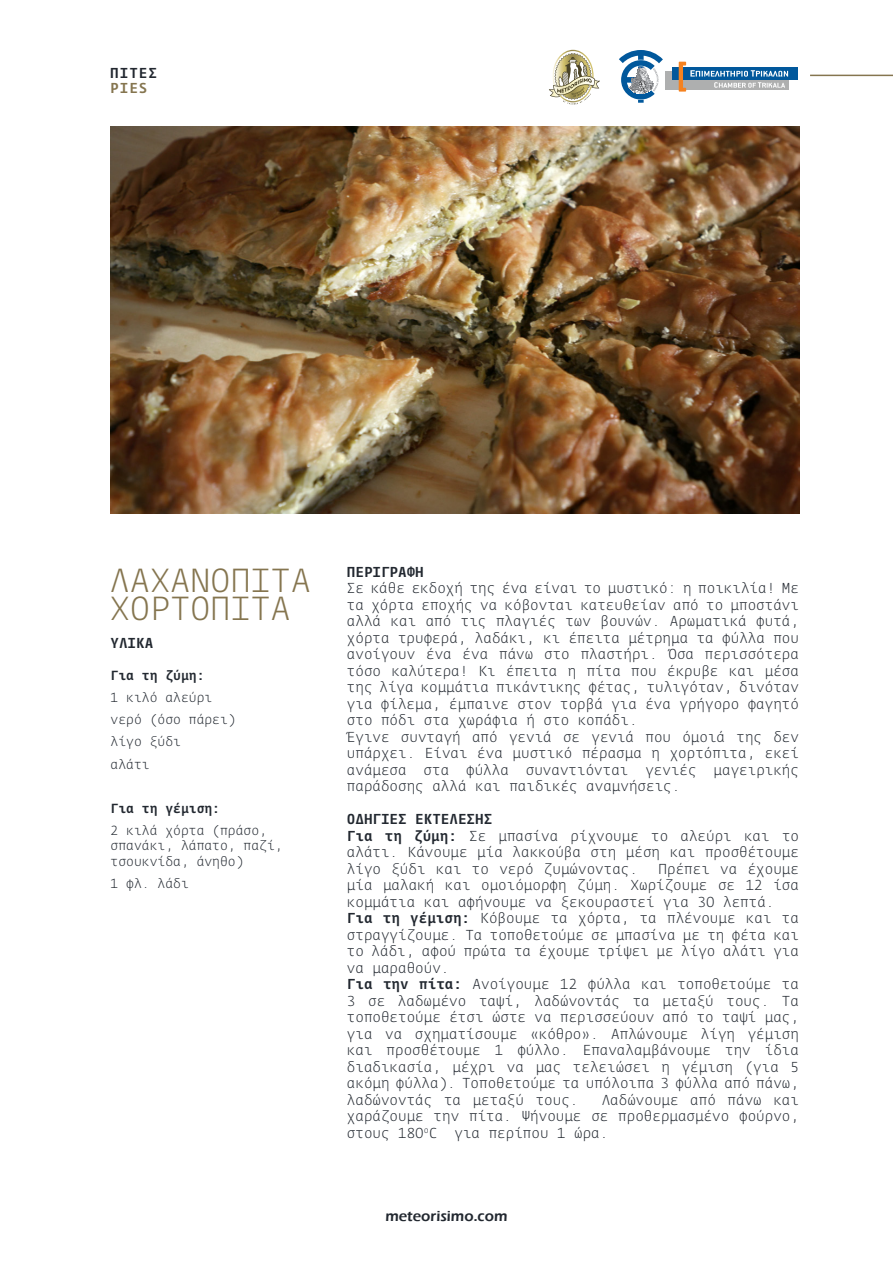
<style>
.page{position:relative;width:893px;height:1263px;background:#fff}
.page>*{position:absolute;margin:0;border:0;box-sizing:border-box;transform-origin:0 0}
.titles{font:300 33px/28.5px "Fedra Mono Pro";letter-spacing:.01em;color:#85754f}
.t1{font:600 15px "Eras ITC";color:#222830}
.text{font:300 14.25px/16.5px "Fedra Mono Pro";color:#222830;text-align:justify}
.info{font:300 14.25px/16.5px "Fedra Mono Pro";color:#222830;text-align:justify}
.info-2{font:500 14.25px "Fedra Mono Pro";color:#222830}
.text_english{font:500 14.25px/15px "Fedra Mono Pro";letter-spacing:.075em;color:#222830}
.ingredients{font:300 13.05px/15.6px "Fedra Mono Pro";color:#222830}
.ingredients-2{font:500 13.05px "Fedra Mono Pro";color:#222830}
.s1{color:#85754f}
.s2{font-weight:500}
</style>
<div class="page">
<hr style="left:810px;top:75px;width:83px;height:1px;background:#85754f">
<img style="left:563px;top:50px;width:20px;height:3px">
<svg style="left:549px;top:53px;width:51px;height:52px"></svg>
<svg style="left:619px;top:50px;width:44px;height:53px"></svg>
<div style="left:665px;top:72px;width:123px;height:18px;background:#aeafaf"></div>
<div style="left:673px;top:67px;width:125px;height:13px;background:#01589c"></div>
<svg style="left:679px;top:62px;width:109px;height:30px"></svg>
<img style="left:110px;top:127px;width:689px;height:387px">
<p class="text_english" style="left:110px;top:65px;width:49px">ΠΙΤΕΣ<br><span class="s1">PIES</span></p>
<p class="titles" style="left:110px;top:565px;width:202px">ΛΑΧΑΝΟΠΙΤΑ<br>ΧΟΡΤΟΠΙΤΑ</p>
<p class="info-2" style="left:111px;top:633px;width:44px">ΥΛΙΚΑ</p>
<p class="ingredients-2" style="left:111px;top:667px;width:95px">Για τη ζύμη:</p>
<p class="ingredients" style="left:111px;top:690px;width:103px">1 κιλό αλεύρι</p>
<p class="ingredients" style="left:111px;top:712px;width:127px">νερό (όσο πάρει)</p>
<p class="ingredients" style="left:111px;top:734px;width:72px">λίγο ξύδι</p>
<p class="ingredients" style="left:111px;top:756px;width:41px">αλάτι</p>
<p class="ingredients-2" style="left:111px;top:800px;width:111px">Για τη γέμιση:</p>
<p class="ingredients" style="left:111px;top:822px;width:174px">2 κιλά χόρτα (πράσο, σπανάκι, λάπατο, παζί, τσουκνίδα, άνηθο)</p>
<p class="ingredients" style="left:111px;top:875px;width:80px">1 φλ. λάδι</p>
<p class="info-2" style="left:347px;top:562px;width:78px">ΠΕΡΙΓΡΑΦΗ</p>
<p class="info" style="left:347px;top:580px;width:454px">Σε κάθε εκδοχή της ένα είναι το μυστικό: η ποικιλία! Με τα χόρτα εποχής να κόβονται κατευθείαν από το μποστάνι αλλά και από τις πλαγιές των βουνών. Αρωματικά φυτά, χόρτα τρυφερά, λαδάκι, κι έπειτα μέτρημα τα φύλλα που ανοίγουν ένα ένα πάνω στο πλαστήρι. Όσα περισσότερα τόσο καλύτερα! Κι έπειτα η πίτα που έκρυβε και μέσα της λίγα κομμάτια πικάντικης φέτας, τυλιγόταν, δινόταν για φίλεμα, έμπαινε στον τορβά για ένα γρήγορο φαγητό στο πόδι στα χωράφια ή στο κοπάδι.</p>
<p class="info" style="left:347px;top:728px;width:454px">Έγινε συνταγή από γενιά σε γενιά που όμοιά της δεν υπάρχει. Είναι ένα μυστικό πέρασμα η χορτόπιτα, εκεί ανάμεσα στα φύλλα συναντιόνται γενιές μαγειρικής παράδοσης αλλά και παιδικές αναμνήσεις.</p>
<p class="info-2" style="left:347px;top:810px;width:147px">ΟΔΗΓΙΕΣ ΕΚΤΕΛΕΣΗΣ</p>
<p class="text" style="left:347px;top:827px;width:454px"><span class="s2">Για τη ζύμη:</span> Σε μπασίνα ρίχνουμε το αλεύρι και το αλάτι. Κάνουμε μία λακκούβα στη μέση και προσθέτουμε λίγο ξύδι και το νερό ζυμώνοντας.</p>
<p class="text" style="left:347px;top:860px;width:454px;text-indent:312px">Πρέπει να έχουμε μία μαλακή και ομοιόμορφη ζύμη. Χωρίζουμε σε 12 ίσα κομμάτια και αφήνουμε να ξεκουραστεί για 30 λεπτά.</p>
<p class="text" style="left:347px;top:910px;width:454px"><span class="s2">Για τη γέμιση:</span> Κόβουμε τα χόρτα, τα πλένουμε και τα στραγγίζουμε. Τα τοποθετούμε σε μπασίνα με τη φέτα και το λάδι, αφού πρώτα τα έχουμε τρίψει με λίγο αλάτι για να μαραθούν.</p>
<p class="text" style="left:347px;top:976px;width:454px"><span class="s2">Για την πίτα:</span> Ανοίγουμε 12 φύλλα και τοποθετούμε τα 3 σε λαδωμένο ταψί, λαδώνοντάς τα μεταξύ τους. Τα τοποθετούμε έτσι ώστε να περισσεύουν από το ταψί μας, για να σχηματίσουμε «κόθρο». Απλώνουμε λίγη γέμιση και προσθέτουμε 1 φύλλο. Επαναλαμβάνουμε την ίδια διαδικασία, μέχρι να μας τελειώσει η γέμιση (για 5 ακόμη φύλλα). Τοποθετούμε τα υπόλοιπα 3 φύλλα από πάνω, λαδώνοντάς τα μεταξύ τους.</p>
<p class="text" style="left:347px;top:1091px;width:454px;text-indent:255px">Λαδώνουμε από πάνω και χαράζουμε την πίτα. Ψήνουμε σε προθερμασμένο φούρνο, στους 180<sup>ο</sup>C για περίπου 1 ώρα.</p>
<p class="t1" style="left:385px;top:1207px;width:124px">meteorisimo.com</p>
</div>
